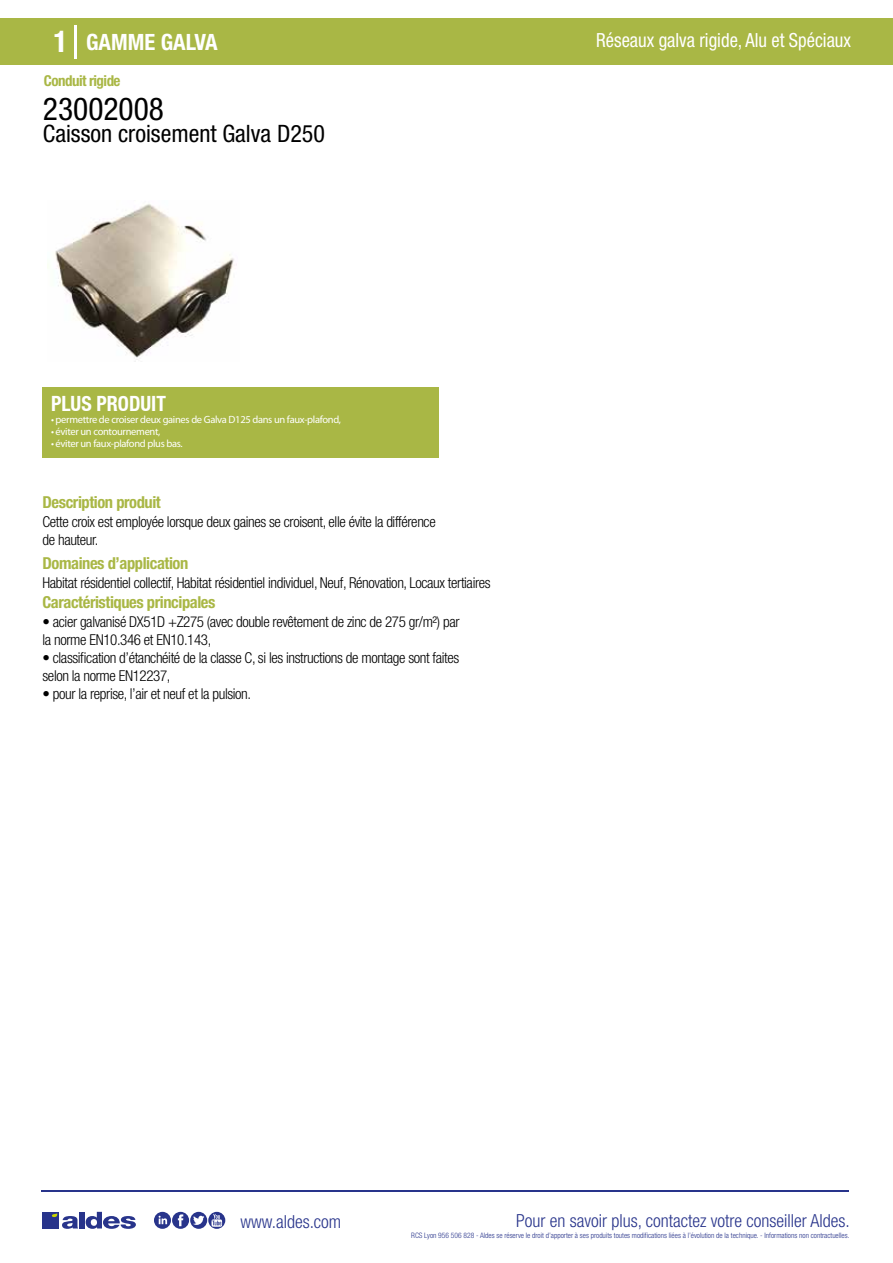
<style>
.page{position:relative;width:893px;height:1263px;background:#fff}
.page>*{position:absolute;margin:0;border:0;box-sizing:border-box;transform-origin:0 0}
.t1{font:condensed 31.5px "Helvetica Neue LT Std";color:#000}
.t2{font:condensed 24px "Helvetica Neue LT Std";color:#000}
.t3{font:700 condensed 22.5px "Helvetica Neue LT Std";color:#fff}
.t4{font:700 condensed 21px "Helvetica Neue";color:#fff;scale:.95 1}
.t5{font:condensed 19.5px "Helvetica Neue LT Std";color:#fff;scale:.95 1}
.t6{font:300 condensed 18px "Helvetica Neue";color:#28348b}
.t7{font:700 condensed 16.5px "Helvetica Neue LT Std";letter-spacing:-.025em;color:#a9b745}
.t8{font:300 condensed 15px/18px "Helvetica Neue LT Std";letter-spacing:-.025em;color:#000}
.t9{font:700 condensed 15px "Helvetica Neue LT Std";letter-spacing:-.035em;color:#a9b745}
.t10{font:10.5px "Myriad Pro";letter-spacing:-.03em;color:#fff}
.t11{font:300 condensed 7.5px "Helvetica Neue";color:#28348b}
.s1{font-size:30px}
</style>
<div class="page">
<div style="left:0;top:18px;width:893px;height:46px;background:#a9b745"></div>
<div style="left:43px;top:387px;width:396px;height:70px;background:#a9b745"></div>
<hr style="left:74px;top:25px;width:2px;height:33px;background:#fff">
<svg style="left:47px;top:204px;width:190px;height:158px"></svg>
<hr style="left:41px;top:1190px;width:808px;height:1px;background:#28348b">
<svg style="left:154px;top:1212px;width:71px;height:17px"></svg>
<div style="left:42px;top:1212px;width:17px;height:16px;background:#28348b"></div>
<div style="left:79px;top:1212px;width:5px;height:16px;background:#28348b"></div>
<svg style="left:86px;top:1212px;width:50px;height:17px"></svg>
<svg style="left:52px;top:1213px;width:26px;height:16px"></svg>
<h3 class="t3" style="left:54px;top:28px;width:166px"><span class="s1">1</span> GAMME GALVA</h3>
<h3 class="t5" style="left:596px;top:29px;width:270px">Réseaux galva rigide, Alu et Spéciaux</h3>
<p class="t9" style="left:44px;top:71px;width:78px">Conduit rigide</p>
<h1 class="t1" style="left:43px;top:91px;width:122px">23002008</h1>
<h2 class="t2" style="left:43px;top:120px;width:283px">Caisson croisement Galva D250</h2>
<h3 class="t4" style="left:51px;top:391px;width:122px">PLUS PRODUIT</h3>
<p class="t10" style="left:51px;top:413px;width:292px">• permettre de croiser deux gaines de Galva D125 dans un faux-plafond,</p>
<p class="t10" style="left:51px;top:425px;width:111px">• éviter un contournement,</p>
<p class="t10" style="left:51px;top:437px;width:133px">• éviter un faux-plafond plus bas.</p>
<p class="t7" style="left:43px;top:492px;width:120px">Description produit</p>
<p class="t8" style="left:43px;top:513px;width:395px">Cette croix est employée lorsque deux gaines se croisent, elle évite la différence de hauteur.</p>
<p class="t8" style="left:43px;top:573px;width:450px">Habitat résidentiel collectif, Habitat résidentiel individuel, Neuf, Rénovation, Locaux tertiaires</p>
<p class="t7" style="left:43px;top:553px;width:147px">Domaines d’application</p>
<p class="t7" style="left:43px;top:592px;width:174px">Caractéristiques principales</p>
<p class="t8" style="left:43px;top:613px;width:419px">• acier galvanisé DX51D +Z275 (avec double revêtement de zinc de 275 gr/m²) par la norme EN10.346 et EN10.143,</p>
<p class="t8" style="left:43px;top:649px;width:418px">• classification d’étanchéité de la classe C, si les instructions de montage sont faites selon la norme EN12237,</p>
<p class="t8" style="left:43px;top:685px;width:210px">• pour la reprise, l’air et neuf et la pulsion.</p>
<p class="t6" style="left:240px;top:1211px;width:102px">www.aldes.com</p>
<p class="t6" style="left:516px;top:1211px;width:335px">Pour en savoir plus, contactez votre conseiller Aldes.</p>
<p class="t11" style="left:411px;top:1230px;width:440px">RCS Lyon 956 506 828 - Aldes se réserve le droit d’apporter à ses produits toutes modifications liées à l’évolution de la technique. - Informations non contractuelles.</p>
</div>
